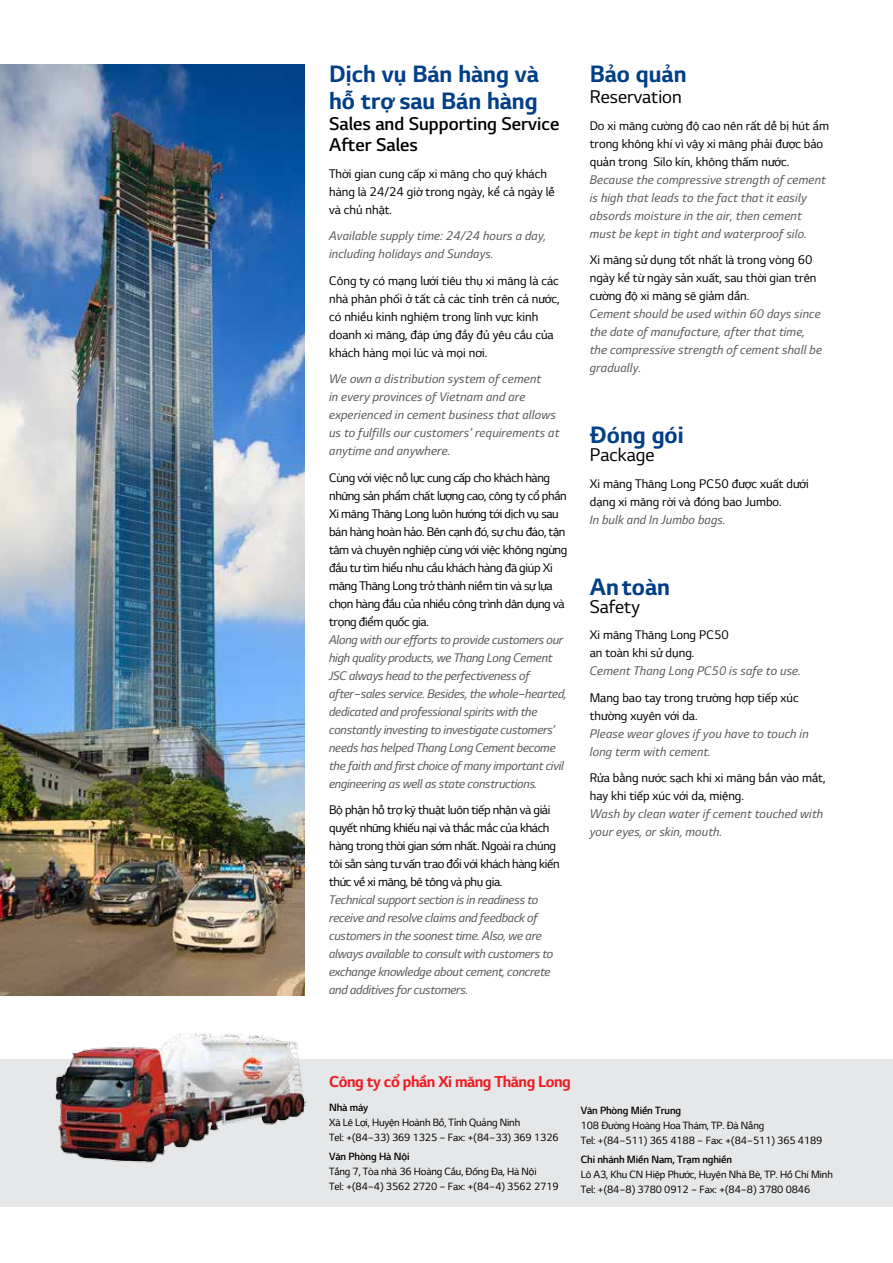
<style>
.page{position:relative;width:893px;height:1263px;background:#fff}
.page>*{position:absolute;margin:0;border:0;box-sizing:border-box;transform-origin:0 0}
.t1{font:700 27px/27px "LG Bright";color:#023f88}
.t2{font:600 21px/21px "LG Bright";color:#000}
.t3{font:21px "LG Bright";color:#000}
.t4{font:700 18px "LG Bright";letter-spacing:-.025em;color:#ed1d24}
.t5{font:italic 14.25px/18px "LG Bright";color:#58595b}
.t6{font:14.25px/18px "LG Bright";color:#000}
.t7{font:italic 14.25px/18px "LG Bright";letter-spacing:-.025em;color:#58595b}
.t8{font:14.25px/18px "LG Bright";letter-spacing:-.025em;color:#000}
.t9{font:12px/15px "LG Bright";letter-spacing:-.01em;color:#000}
.t10{font:600 12px "LG Bright";letter-spacing:-.01em;color:#000}
</style>
<div class="page">
<div style="left:0;top:1059px;width:893px;height:147px;background:#e6e7e8"></div>
<img style="left:0;top:65px;width:305px;height:930px">
<img style="left:55px;top:1032px;width:253px;height:131px">
<h1 class="t1" style="left:329px;top:55px;width:211px">Dịch vụ Bán hàng và hỗ trợ sau Bán hàng</h1>
<h2 class="t2" style="left:329px;top:109px;width:232px">Sales and Supporting Service<br>After Sales</h2>
<p class="t6" style="left:329px;top:161px;width:227px">Thời gian cung cấp xi măng cho quý khách hàng là 24/24 giờ trong ngày, kể cả ngày lễ và chủ nhật.</p>
<p class="t5" style="left:329px;top:224px;width:219px">Available supply time: 24/24 hours a day, including holidays and Sundays.</p>
<p class="t6" style="left:329px;top:268px;width:232px">Công ty có mạng lưới tiêu thụ xi măng là các nhà phân phối ở tất cả các tỉnh trên cả nước, có nhiều kinh nghiệm trong lĩnh vực kinh doanh xi măng, đáp ứng đầy đủ yêu cầu của khách hàng mọi lúc và mọi nơi.</p>
<p class="t5" style="left:329px;top:367px;width:232px">We own a distribution system of cement<br>in every provinces of Vietnam and are experienced in cement business that allows us to fulfills our customers’ requirements at anytime and anywhere.</p>
<p class="t8" style="left:329px;top:465px;width:240px">Cùng với việc nỗ lực cung cấp cho khách hàng những sản phẩm chất lượng cao, công ty cổ phần Xi măng Thăng Long luôn hướng tới dịch vụ sau bán hàng hoàn hảo. Bên cạnh đó, sự chu đáo, tận tâm và chuyên nghiệp cùng với việc không ngừng đầu tư tìm hiểu nhu cầu khách hàng đã giúp Xi măng Thăng Long trở thành niềm tin và sự lựa chọn hàng đầu của nhiều công trình dân dụng và trọng điểm quốc gia.</p>
<p class="t7" style="left:329px;top:627px;width:239px">Along with our efforts to provide customers our high quality products, we Thang Long Cement JSC always head to the perfectiveness of after-sales service. Besides, the whole-hearted, dedicated and professional spirits with the constantly investing to investigate customers’ needs has helped Thang Long Cement become the faith and first choice of many important civil engineering as well as state constructions.</p>
<p class="t8" style="left:329px;top:798px;width:232px">Bộ phận hỗ trợ kỹ thuật luôn tiếp nhận và giải quyết những khiếu nại và thắc mắc của khách hàng trong thời gian sớm nhất. Ngoài ra chúng tôi sẵn sàng tư vấn trao đổi với khách hàng kiến thức về xi măng, bê tông và phụ gia.</p>
<p class="t7" style="left:329px;top:888px;width:226px">Technical support section is in readiness to receive and resolve claims and feedback of customers in the soonest time. Also, we are always available to consult with customers to exchange knowledge about cement, concrete and additives for customers.</p>
<h1 class="t1" style="left:590px;top:55px;width:98px">Bảo quản</h1>
<h2 class="t3" style="left:590px;top:78px;width:94px">Reservation</h2>
<p class="t6" style="left:590px;top:113px;width:241px">Do xi măng cường độ cao nên rất dễ bị hút ẩm trong không khí vì vậy xi măng phải được bảo quản trong Silo kín, không thấm nước.</p>
<p class="t5" style="left:590px;top:167px;width:238px">Because the compressive strength of cement is high that leads to the fact that it easily absords moisture in the air, then cement must be kept in tight and waterproof silo.</p>
<p class="t6" style="left:590px;top:248px;width:228px">Xi măng sử dụng tốt nhất là trong vòng 60 ngày kể từ ngày sản xuất, sau thời gian trên cường độ xi măng sẽ giảm dần.</p>
<p class="t5" style="left:590px;top:302px;width:234px">Cement should be used within 60 days since the date of manufacture, after that time, the compressive strength of cement shall be gradually.</p>
<h1 class="t1" style="left:590px;top:416px;width:95px">Đóng gói</h1>
<h2 class="t3" style="left:590px;top:436px;width:66px">Package</h2>
<p class="t6" style="left:590px;top:471px;width:221px">Xi măng Thăng Long PC50 được xuất dưới dạng xi măng rời và đóng bao Jumbo.</p>
<p class="t5" style="left:590px;top:507px;width:137px">In bulk and In Jumbo bags.</p>
<h1 class="t1" style="left:590px;top:568px;width:82px">Antoàn</h1>
<h2 class="t3" style="left:590px;top:587px;width:52px">Safety</h2>
<p class="t6" style="left:590px;top:623px;width:141px">Xi măng Thăng Long PC50 an toàn khi sử dụng.</p>
<p class="t5" style="left:590px;top:659px;width:213px">Cement Thang Long PC50 is safe to use.</p>
<p class="t6" style="left:590px;top:685px;width:210px">Mang bao tay trong trường hợp tiếp xúc thường xuyên với da.</p>
<p class="t5" style="left:590px;top:721px;width:221px">Please wear gloves if you have to touch in long term with cement.</p>
<p class="t6" style="left:590px;top:766px;width:237px">Rửa bằng nước sạch khi xi măng bắn vào mắt, hay khi tiếp xúc với da, miệng.</p>
<p class="t5" style="left:590px;top:802px;width:235px">Wash by clean water if cement touched with your eyes, or skin, mouth.</p>
<p class="t4" style="left:329px;top:1065px;width:243px">Công ty cổ phần Xi măng Thăng Long</p>
<p class="t10" style="left:329px;top:1096px;width:41px">Nhà máy</p>
<p class="t9" style="left:329px;top:1112px;width:231px">Xã Lê Lợi, Huyện Hoành Bồ, Tỉnh Quảng Ninh<br>Tel: +(84-33) 369 1325 - Fax: +(84-33) 369 1326</p>
<p class="t10" style="left:329px;top:1145px;width:82px">Văn Phòng Hà Nội</p>
<p class="t9" style="left:329px;top:1162px;width:231px">Tầng 7, Tòa nhà 36 Hoàng Cầu, Đống Đa, Hà Nội<br>Tel: +(84-4) 3562 2720 - Fax: +(84-4) 3562 2719</p>
<p class="t10" style="left:581px;top:1099px;width:102px">Văn Phòng Miền Trung</p>
<p class="t9" style="left:581px;top:1115px;width:243px">108 Đường Hoàng Hoa Thám, TP. Đà Nẵng<br>Tel: +(84-511) 365 4188 - Fax: +(84-511) 365 4189</p>
<p class="t10" style="left:581px;top:1149px;width:153px">Chi nhánh Miền Nam, Trạm nghiền</p>
<p class="t9" style="left:581px;top:1165px;width:254px">Lô A3, Khu CN Hiệp Phước, Huyện Nhà Bè, TP. Hồ Chí Minh<br>Tel: +(84-8) 3780 0912 - Fax: +(84-8) 3780 0846</p>
</div>
